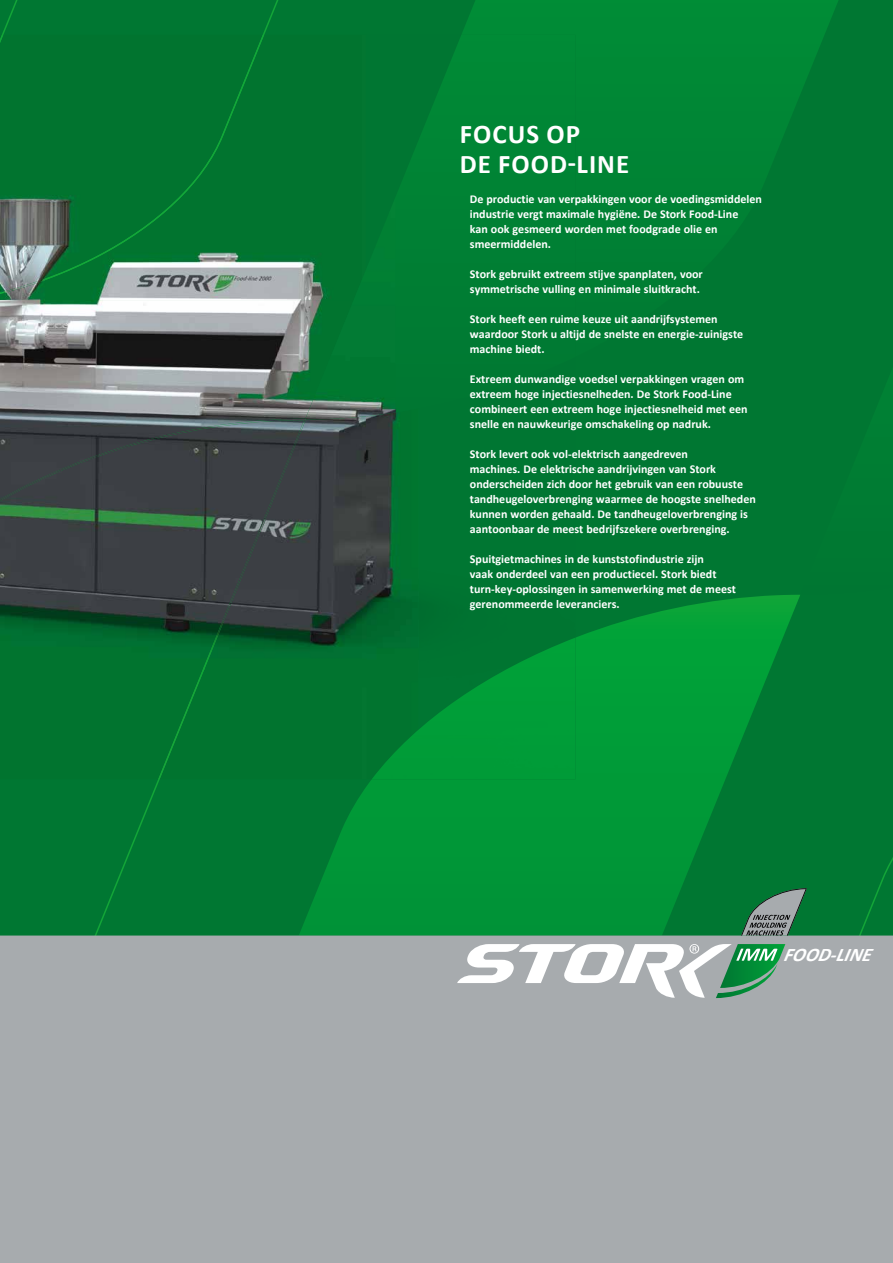
<style>
.page{position:relative;width:893px;height:1263px;background:#007732}
.page>*{position:absolute;margin:0;border:0;box-sizing:border-box;transform-origin:0 0}
.t1{font:700 27px/30px "Calibri";letter-spacing:.04em;color:#fff}
.t2{font:italic 700 19.2px "Calibri";color:#fff}
.t3{font:700 12px/15px "Calibri";color:#fff}
</style>
<div class="page">
<div style="left:462px;top:0;width:301px;height:208px;background:#008835"></div>
<svg style="left:299px;top:595px;width:501px;height:340px"></svg>
<div style="left:0;top:935px;width:893px;height:328px;background:#a7abae"></div>
<svg style="left:457px;top:944px;width:328px;height:54px;background:#b5c5be"></svg>
<img style="left:0;top:259px;width:366px;height:520px">
<img style="left:419px;top:595px;width:157px;height:42px">
<img style="left:366px;top:413px;width:53px;height:366px">
<img style="left:0;top:35px;width:264px;height:259px">
<img style="left:59px;top:419px;width:247px;height:51px">
<div style="left:0;top:469px;width:64px;height:32px;background:#3c3f44"></div>
<img style="left:255px;top:469px;width:31px;height:77px">
<img style="left:204px;top:540px;width:51px;height:131px">
<img style="left:158px;top:665px;width:46px;height:114px">
<div style="left:440px;top:35px;width:136px;height:174px;background:#008635"></div>
<img style="left:395px;top:89px;width:45px;height:324px">
<img style="left:350px;top:200px;width:45px;height:218px">
<img style="left:305px;top:308px;width:45px;height:111px">
<img style="left:372px;top:637px;width:204px;height:142px">
<svg style="left:741px;top:888px;width:66px;height:47px"></svg>
<svg style="left:0;top:0;width:67px;height:158px"></svg>
<h1 class="t1" style="left:460px;top:117px;width:171px">FOCUS OP<br>DE FOOD-LINE</h1>
<p class="t3" style="left:470px;top:191px;width:294px">De productie van verpakkingen voor de voedingsmiddelen industrie vergt maximale hygiëne. De Stork Food-Line<br>kan ook gesmeerd worden met foodgrade olie en smeermiddelen.</p>
<p class="t3" style="left:470px;top:266px;width:234px">Stork gebruikt extreem stijve spanplaten, voor symmetrische vulling en minimale sluitkracht.</p>
<p class="t3" style="left:470px;top:311px;width:275px">Stork heeft een ruime keuze uit aandrijfsystemen waardoor Stork u altijd de snelste en energie-zuinigste machine biedt.</p>
<p class="t3" style="left:470px;top:371px;width:279px">Extreem dunwandige voedsel verpakkingen vragen om extreem hoge injectiesnelheden. De Stork Food-Line combineert een extreem hoge injectiesnelheid met een snelle en nauwkeurige omschakeling op nadruk.</p>
<p class="t3" style="left:470px;top:446px;width:287px">Stork levert ook vol-elektrisch aangedreven<br>machines. De elektrische aandrijvingen van Stork onderscheiden zich door het gebruik van een robuuste tandheugeloverbrenging waarmee de hoogste snelheden kunnen worden gehaald. De tandheugeloverbrenging is aantoonbaar de meest bedrijfszekere overbrenging.</p>
<p class="t3" style="left:470px;top:551px;width:268px">Spuitgietmachines in de kunststofindustrie zijn<br>vaak onderdeel van een productiecel. Stork biedt turn-key-oplossingen in samenwerking met de meest gerenommeerde leveranciers.</p>
<h2 class="t2" style="left:783px;top:942px;width:94px">FOOD-LINE</h2>
</div>
